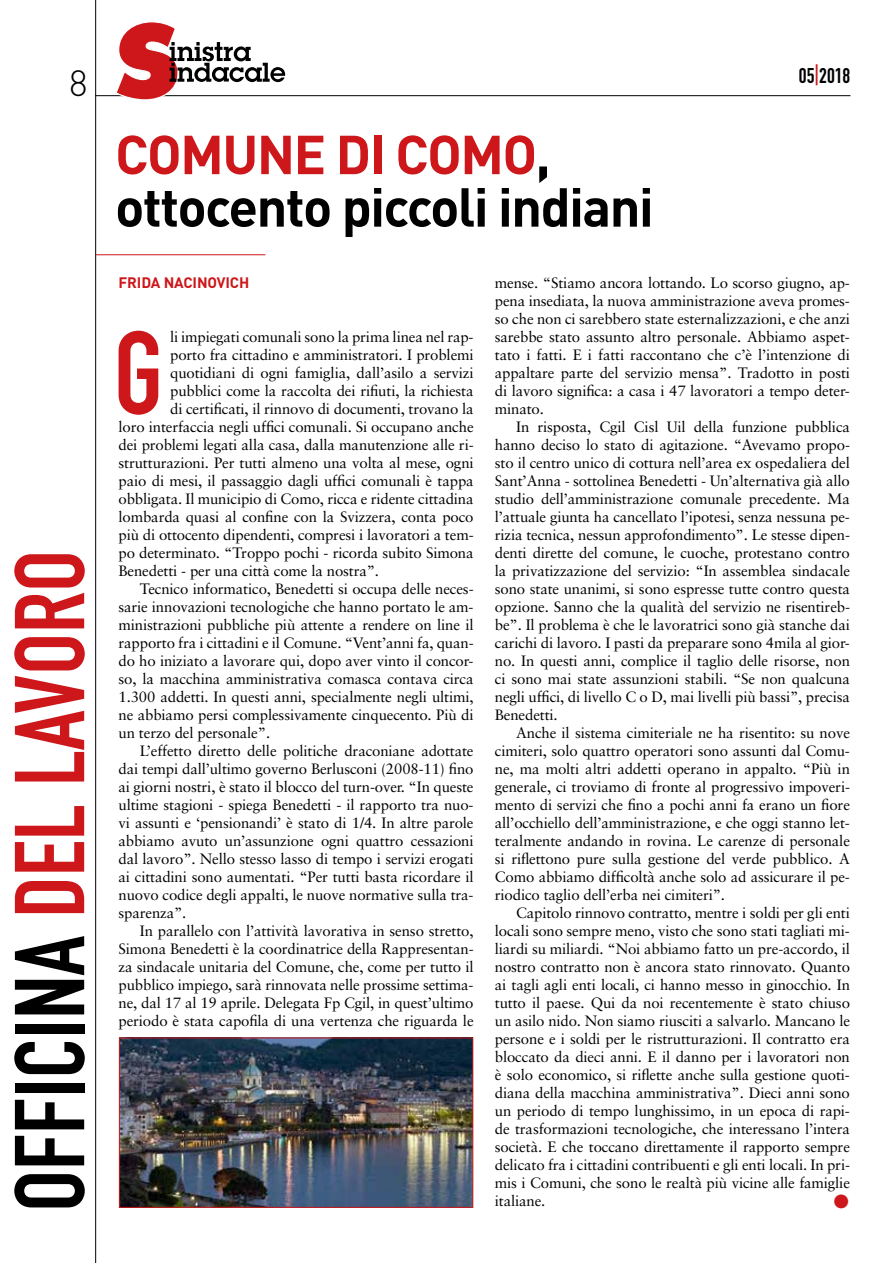
<style>
.page{position:relative;width:893px;height:1263px;background:#fff}
.page>*{position:absolute;margin:0;border:0;box-sizing:border-box;transform-origin:0 0}
.t1{font:116.1px "DIN Engschrift Std";color:#cd171a}
.t2{font:97.35px "DIN Engschrift Std";color:#cd171a}
.t3{font:700 54px/52.5px "DIN";letter-spacing:-.03em;color:#000}
.t4{font:300 36px "DIN";color:#000}
.t5{font:21px "DIN Engschrift Std";color:#000}
.t6{font:15px/18px "Sabon";letter-spacing:-.01em;color:#000;text-align:justify}
.t7{font:700 15px "DIN";letter-spacing:-.01em;color:#cd171a}
.t8{font:15px "Zapf Dingbats IT Cby BT";color:#cd171a}
.s1{color:#000}
.s2{color:#cd171a}
</style>
<div class="page">
<hr style="left:95px;top:95px;width:755px;height:1px;background:#000">
<svg style="left:115px;top:22px;width:170px;height:78px"></svg>
<hr style="left:95px;top:0;width:1px;height:1263px;background:#000">
<hr style="left:96px;top:254px;width:169px;height:1px;background:#cd171a">
<img style="left:121px;top:1039px;width:350px;height:167px">
<div style="left:119px;top:1037px;width:354px;height:171px;border:1px solid #cd171a"></div>
<h3 class="t4" style="left:69px;top:61px;width:20px">8</h3>
<h2 class="t2" style="left:-7px;top:1211px;width:663px;rotate:-90deg"><span class="s1">OFFICINA</span> DEL LAVORO</h2>
<h3 class="t3" style="left:115px;top:126px;width:540px"><span class="s2">COMUNE DI COMO</span>, ottocento piccoli indiani</h3>
<h3 class="t5" style="left:799px;top:63px;width:53px">05<span class="s2">|</span>2018</h3>
<p class="t7" style="left:119px;top:273px;width:132px">FRIDA NACINOVICH</p>
<h1 class="t1" style="left:114px;top:305px;width:51px">G</h1>
<p class="t6" style="left:170px;top:328px;width:305px">li impiegati comunali sono la prima linea nel rap-</p>
<p class="t6" style="left:170px;top:346px;width:305px">porto fra cittadino e amministratori. I problemi</p>
<p class="t6" style="left:170px;top:364px;width:305px">quotidiani di ogni famiglia, dall’asilo a servizi</p>
<p class="t6" style="left:170px;top:382px;width:305px">pubblici come la raccolta dei rifiuti, la richiesta</p>
<p class="t6" style="left:170px;top:400px;width:305px">di certificati, il rinnovo di documenti, trovano la</p>
<p class="t6" style="left:119px;top:418px;width:357px">loro interfaccia negli uffici comunali. Si occupano anche</p>
<p class="t6" style="left:119px;top:436px;width:357px">dei problemi legati alla casa, dalla manutenzione alle ri-</p>
<p class="t6" style="left:119px;top:454px;width:357px">strutturazioni. Per tutti almeno una volta al mese, ogni</p>
<p class="t6" style="left:119px;top:472px;width:357px">paio di mesi, il passaggio dagli uffici comunali è tappa</p>
<p class="t6" style="left:119px;top:490px;width:357px">obbligata. Il municipio di Como, ricca e ridente cittadina</p>
<p class="t6" style="left:119px;top:508px;width:357px">lombarda quasi al confine con la Svizzera, conta poco</p>
<p class="t6" style="left:119px;top:526px;width:357px">più di ottocento dipendenti, compresi i lavoratori a tem-</p>
<p class="t6" style="left:119px;top:544px;width:357px">po determinato. “Troppo pochi - ricorda subito Simona</p>
<p class="t6" style="left:119px;top:562px;width:262px">Benedetti - per una città come la nostra”.</p>
<p class="t6" style="left:140px;top:580px;width:335px">Tecnico informatico, Benedetti si occupa delle neces-</p>
<p class="t6" style="left:119px;top:598px;width:357px">sarie innovazioni tecnologiche che hanno portato le am-</p>
<p class="t6" style="left:119px;top:616px;width:357px">ministrazioni pubbliche più attente a rendere on line il</p>
<p class="t6" style="left:119px;top:634px;width:357px">rapporto fra i cittadini e il Comune. “Vent’anni fa, quan-</p>
<p class="t6" style="left:119px;top:652px;width:357px">do ho iniziato a lavorare qui, dopo aver vinto il concor-</p>
<p class="t6" style="left:119px;top:670px;width:357px">so, la macchina amministrativa comasca contava circa</p>
<p class="t6" style="left:119px;top:688px;width:357px">1.300 addetti. In questi anni, specialmente negli ultimi,</p>
<p class="t6" style="left:119px;top:706px;width:357px">ne abbiamo persi complessivamente cinquecento. Più di</p>
<p class="t6" style="left:119px;top:724px;width:153px">un terzo del personale”.</p>
<p class="t6" style="left:140px;top:742px;width:335px">L’effetto diretto delle politiche draconiane adottate</p>
<p class="t6" style="left:119px;top:760px;width:357px">dai tempi dall’ultimo governo Berlusconi (2008-11) fino</p>
<p class="t6" style="left:119px;top:778px;width:356px">ai giorni nostri, è stato il blocco del turn-over. “In queste</p>
<p class="t6" style="left:119px;top:796px;width:357px">ultime stagioni - spiega Benedetti - il rapporto tra nuo-</p>
<p class="t6" style="left:119px;top:814px;width:356px">vi assunti e ‘pensionandi’ è stato di 1/4. In altre parole</p>
<p class="t6" style="left:119px;top:832px;width:357px">abbiamo avuto un’assunzione ogni quattro cessazioni</p>
<p class="t6" style="left:119px;top:850px;width:357px">dal lavoro”. Nello stesso lasso di tempo i servizi erogati</p>
<p class="t6" style="left:119px;top:868px;width:357px">ai cittadini sono aumentati. “Per tutti basta ricordare il</p>
<p class="t6" style="left:119px;top:886px;width:357px">nuovo codice degli appalti, le nuove normative sulla tra-</p>
<p class="t6" style="left:119px;top:904px;width:69px">sparenza”.</p>
<p class="t6" style="left:140px;top:922px;width:335px">In parallelo con l’attività lavorativa in senso stretto,</p>
<p class="t6" style="left:119px;top:940px;width:357px">Simona Benedetti è la coordinatrice della Rappresentan-</p>
<p class="t6" style="left:119px;top:958px;width:357px">za sindacale unitaria del Comune, che, come per tutto il</p>
<p class="t6" style="left:119px;top:976px;width:357px">pubblico impiego, sarà rinnovata nelle prossime settima-</p>
<p class="t6" style="left:119px;top:994px;width:356px">ne, dal 17 al 19 aprile. Delegata Fp Cgil, in quest’ultimo</p>
<p class="t6" style="left:119px;top:1012px;width:357px">periodo è stata capofila di una vertenza che riguarda le</p>
<p class="t6" style="left:495px;top:274px;width:357px">mense. “Stiamo ancora lottando. Lo scorso giugno, ap&shy;pena insediata, la nuova amministrazione aveva promes&shy;so che non ci sarebbero state esternalizzazioni, e che anzi sarebbe stato assunto altro personale. Abbiamo aspet&shy;tato i fatti. E i fatti raccontano che c’è l’intenzione di appaltare parte del servizio mensa”. Tradotto in posti di lavoro significa: a casa i 47 lavoratori a tempo deter&shy;minato.</p>
<p class="t6" style="left:495px;top:418px;width:357px;text-indent:21px">In risposta, Cgil Cisl Uil della funzione pubblica hanno deciso lo stato di agitazione. “Avevamo propo&shy;sto il centro unico di cottura nell’area ex ospedaliera del Sant’Anna - sottolinea Benedetti - Un’alternativa già allo studio dell’amministrazione comunale precedente. Ma l’attuale giunta ha cancellato l’ipotesi, senza nessuna pe&shy;rizia tecnica, nessun approfondimento”. Le stesse dipen&shy;denti dirette del comune, le cuoche, protestano contro la privatizzazione del servizio: “In assemblea sindacale sono state unanimi, si sono espresse tutte contro questa opzione. Sanno che la qualità del servizio ne risentireb&shy;be”. Il problema è che le lavoratrici sono già stanche dai carichi di lavoro. I pasti da preparare sono 4mila al gior&shy;no. In questi anni, complice il taglio delle risorse, non ci sono mai state assunzioni stabili. “Se non qualcuna negli uffici, di livello C o D, mai livelli più bassi”, precisa Benedetti.</p>
<p class="t6" style="left:495px;top:724px;width:357px;text-indent:21px">Anche il sistema cimiteriale ne ha risentito: su nove cimiteri, solo quattro operatori sono assunti dal Comu&shy;ne, ma molti altri addetti operano in appalto. “Più in generale, ci troviamo di fronte al progressivo impoveri&shy;mento di servizi che fino a pochi anni fa erano un fiore all’occhiello dell’amministrazione, e che oggi stanno let&shy;teralmente andando in rovina. Le carenze di personale si riflettono pure sulla gestione del verde pubblico. A Como abbiamo difficoltà anche solo ad assicurare il pe&shy;riodico taglio dell’erba nei cimiteri”.</p>
<p class="t6" style="left:495px;top:904px;width:357px;text-indent:21px">Capitolo rinnovo contratto, mentre i soldi per gli enti locali sono sempre meno, visto che sono stati tagliati mi&shy;liardi su miliardi. “Noi abbiamo fatto un pre-accordo, il nostro contratto non è ancora stato rinnovato. Quanto ai tagli agli enti locali, ci hanno messo in ginocchio. In tutto il paese. Qui da noi recentemente è stato chiuso un asilo nido. Non siamo riusciti a salvarlo. Mancano le persone e i soldi per le ristrutturazioni. Il contratto era bloccato da dieci anni. E il danno per i lavoratori non è solo economico, si riflette anche sulla gestione quoti&shy;diana della macchina amministrativa”. Dieci anni sono un periodo di tempo lunghissimo, in un epoca di rapi&shy;de trasformazioni tecnologiche, che interessano l’intera società. E che toccano direttamente il rapporto sempre delicato fra i cittadini contribuenti e gli enti locali. In pri&shy;mis i Comuni, che sono le realtà più vicine alle famiglie italiane.</p>
<p class="t8" style="left:834px;top:1194px;width:16px">●</p>
</div>
